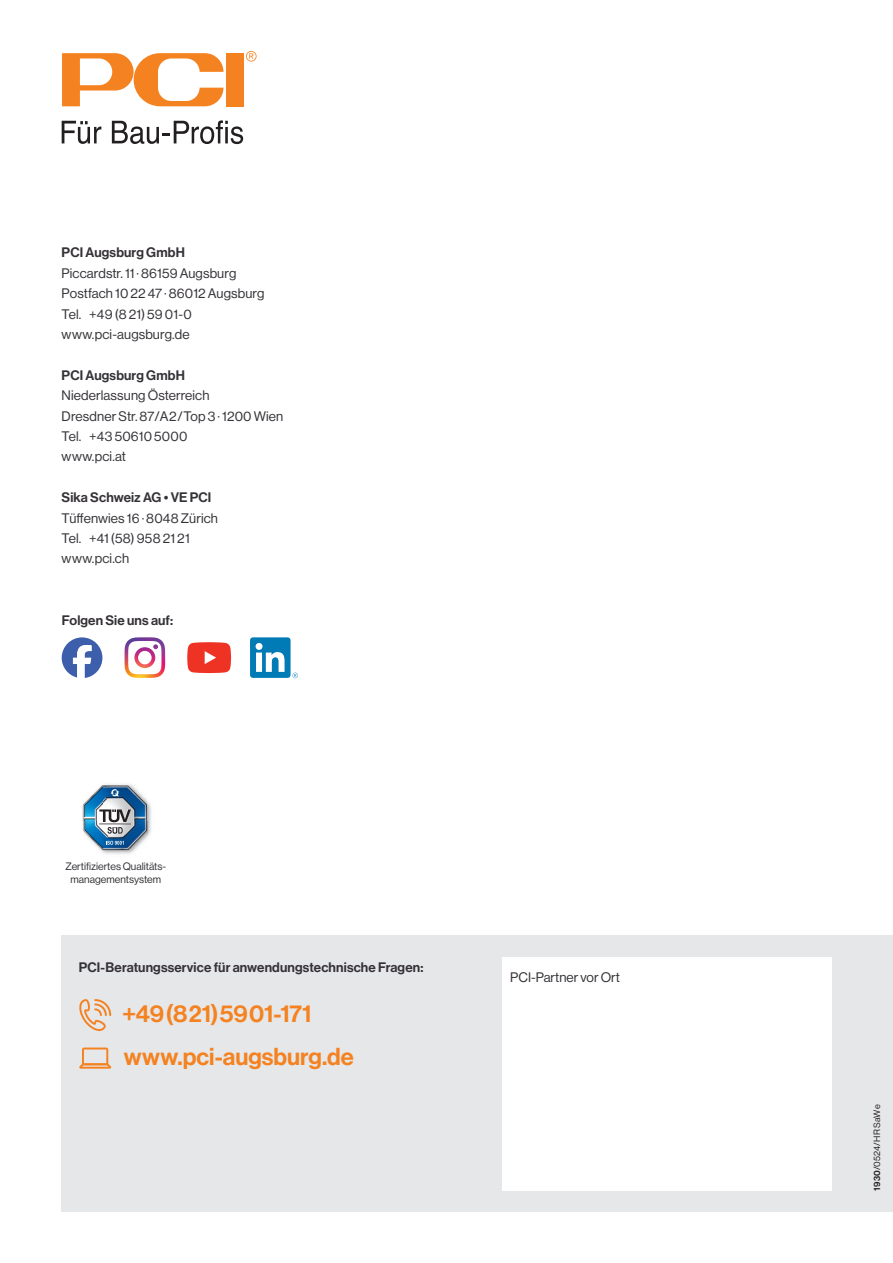
<style>
.page{position:relative;width:893px;height:1263px;background:#fff}
.page>*{position:absolute;margin:0;border:0;box-sizing:border-box;transform-origin:0 0}
.t1{font:24px "N Haas Grotesk DS Pro 65 Md";color:#f58220}
.t2{font:13.5px/20.4px "N Haas Grotesk DS Pro 55 Rg";letter-spacing:.01em;color:#353237}
.t3{font:13.5px "N Haas Grotesk DS Pro 65 Md";letter-spacing:.01em;color:#353237}
.t4{font:10.5px/12.6px "N Haas Grotesk DS Pro 55 Rg";color:#353237;text-align:center}
.t5{font:9px "N Haas Grotesk DS Pro 55 Rg";letter-spacing:.015em;color:#231f20}
.s1{font-family:"N Haas Grotesk DS Pro 65 Md"}
</style>
<div class="page">
<div style="left:62px;top:935px;width:831px;height:277px;background:#e6e7e9"></div>
<div style="left:502px;top:957px;width:329px;height:234px;background:#fff"></div>
<div style="left:226px;top:53px;width:18px;height:53px;background:#f58220"></div>
<svg style="left:62px;top:53px;width:161px;height:53px"></svg>
<svg style="left:246px;top:51px;width:11px;height:11px"></svg>
<svg style="left:62px;top:121px;width:39px;height:23px"></svg>
<svg style="left:112px;top:120px;width:131px;height:24px"></svg>
<svg style="left:187px;top:642px;width:44px;height:31px"></svg>
<svg style="left:125px;top:637px;width:40px;height:41px"></svg>
<svg style="left:250px;top:637px;width:48px;height:41px"></svg>
<svg style="left:62px;top:637px;width:40px;height:41px"></svg>
<img style="left:82px;top:784px;width:69px;height:70px">
<svg style="left:99px;top:809px;width:32px;height:25px"></svg>
<svg style="left:110px;top:789px;width:9px;height:7px"></svg>
<svg style="left:106px;top:841px;width:18px;height:4px"></svg>
<svg style="left:79px;top:1047px;width:32px;height:22px"></svg>
<svg style="left:79px;top:999px;width:32px;height:32px"></svg>
<p class="t3" style="left:62px;top:245px;width:125px">PCI Augsburg GmbH</p>
<p class="t2" style="left:62px;top:263px;width:204px">Piccardstr. 11 · 86159 Augsburg<br>Postfach 10 22 47 · 86012 Augsburg<br>Tel. +49 (8 21) 59 01-0 www.pci-augsburg.de</p>
<p class="t3" style="left:62px;top:367px;width:125px">PCI Augsburg GmbH</p>
<p class="t2" style="left:62px;top:385px;width:223px">Niederlassung Österreich<br>Dresdner Str. 87 / A2 / Top 3 · 1200 Wien<br>Tel. +43 50610 5000<br>www.pci.at</p>
<p class="t3" style="left:62px;top:490px;width:151px">Sika Schweiz AG • VE PCI</p>
<p class="t2" style="left:62px;top:508px;width:158px">Tüffenwies 16 · 8048 Zürich<br>Tel. +41 (58) 958 21 21 www.pci.ch</p>
<p class="t3" style="left:62px;top:612px;width:113px">Folgen Sie uns auf:</p>
<p class="t4" style="left:66px;top:860px;width:102px">Zertifiziertes Qualitäts&shy;managementsystem</p>
<p class="t3" style="left:79px;top:959px;width:346px">PCI-Beratungsservice für anwendungstechnische Fragen:</p>
<h1 class="t1" style="left:122px;top:1000px;width:190px">+49 (8 21) 59 01-171</h1>
<h1 class="t1" style="left:124px;top:1042px;width:232px">www.pci-augsburg.de</h1>
<p class="t2" style="left:510px;top:967px;width:111px">PCI-Partner vor Ort</p>
<p class="t5" style="left:872px;top:1191px;width:88px;rotate:-90deg"><span class="s1">1930</span>/0524/HR SaWe</p>
</div>
